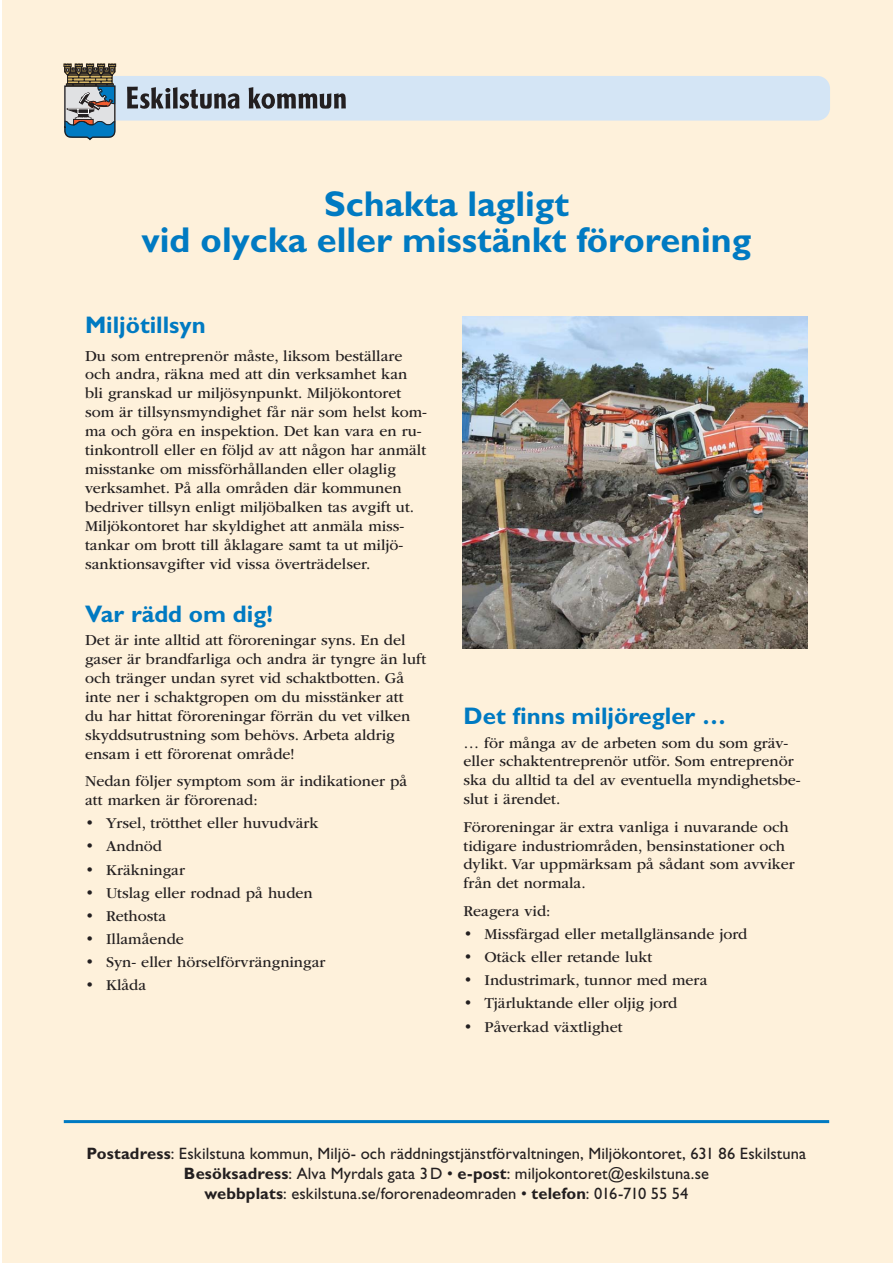
<style>
.page{position:relative;width:893px;height:1263px;background:#fff}
.page>*{position:absolute;margin:0;border:0;box-sizing:border-box;transform-origin:0 0}
.rubrik{font:700 36px/36px "Gill Sans Std";color:#007ac2;text-align:center}
.mellanrubrik{font:700 24px "Gill Sans Std";color:#007ac2}
.brödtext{font:700 24px "Gill Sans Std";color:#007ac2}
.t1{font:16.5px/19.8px "Gill Sans Std";letter-spacing:.005em;color:#231f20;text-align:center}
.brödtext-2{font:15.75px/18.9px "ITC Garamond Std";color:#231f20}
.s1{font-weight:700}
</style>
<div class="page">
<div style="left:2px;top:1px;width:891px;height:1262px;background:#fef1db"></div>
<hr style="left:64px;top:1120px;width:765px;height:3px;background:#007ac2">
<svg style="left:64px;top:64px;width:766px;height:76px"></svg>
<img style="left:462px;top:317px;width:346px;height:331px">
<p class="rubrik" style="left:142px;top:186px;width:611px">Schakta lagligt<br>vid olycka eller misstänkt förorening</p>
<p class="brödtext" style="left:85px;top:311px;width:122px">Miljötillsyn</p>
<p class="brödtext-2" style="left:85px;top:346px;width:343px">Du som entreprenör måste, liksom beställare och andra, räkna med att din verksamhet kan bli granskad ur miljösynpunkt. Miljökontoret som är tillsynsmyndighet får när som helst kom&shy;ma och göra en inspektion. Det kan vara en ru&shy;tinkontroll eller en följd av att någon har anmält misstanke om missförhållanden eller olaglig verksamhet. På alla områden där kommunen bedriver tillsyn enligt miljöbalken tas avgift ut.<br>Miljökontoret har skyldighet att anmäla miss&shy;tankar om brott till åklagare samt ta ut miljö&shy;sanktionsavgifter vid vissa överträdelser.</p>
<p class="mellanrubrik" style="left:85px;top:600px;width:189px">Var rädd om dig!</p>
<p class="brödtext-2" style="left:85px;top:631px;width:343px">Det är inte alltid att föroreningar syns. En del gaser är brandfarliga och andra är tyngre än luft och tränger undan syret vid schaktbotten. Gå inte ner i schaktgropen om du misstänker att<br>du har hittat föroreningar förrän du vet vilken skyddsutrustning som behövs. Arbeta aldrig ensam i ett förorenat område!</p>
<p class="brödtext-2" style="left:85px;top:772px;width:324px">Nedan följer symptom som är indikationer på att marken är förorenad:</p>
<p class="brödtext-2" style="left:85px;top:814px;width:235px">• Yrsel, trötthet eller huvudvärk</p>
<p class="brödtext-2" style="left:85px;top:837px;width:79px">• Andnöd</p>
<p class="brödtext-2" style="left:85px;top:860px;width:101px">• Kräkningar</p>
<p class="brödtext-2" style="left:85px;top:883px;width:229px">• Utslag eller rodnad på huden</p>
<p class="brödtext-2" style="left:85px;top:907px;width:83px">• Rethosta</p>
<p class="brödtext-2" style="left:85px;top:930px;width:100px">• Illamående</p>
<p class="brödtext-2" style="left:85px;top:953px;width:242px">• Syn- eller hörselförvrängningar</p>
<p class="brödtext-2" style="left:85px;top:976px;width:63px">• Klåda</p>
<p class="mellanrubrik" style="left:463px;top:702px;width:264px">Det finns miljöregler …</p>
<p class="brödtext-2" style="left:463px;top:733px;width:339px">… för många av de arbeten som du som gräv&shy;eller schaktentreprenör utför. Som entreprenör ska du alltid ta del av eventuella myndighetsbe&shy;slut i ärendet.</p>
<p class="brödtext-2" style="left:463px;top:817px;width:333px">Föroreningar är extra vanliga i nuvarande och tidigare industriområden, bensinstationer och dylikt. Var uppmärksam på sådant som avviker från det normala.</p>
<p class="brödtext-2" style="left:463px;top:901px;width:89px">Reagera vid:</p>
<p class="brödtext-2" style="left:463px;top:925px;width:285px">• Missfärgad eller metallglänsande jord</p>
<p class="brödtext-2" style="left:463px;top:948px;width:190px">• Otäck eller retande lukt</p>
<p class="brödtext-2" style="left:463px;top:971px;width:245px">• Industrimark, tunnor med mera</p>
<p class="brödtext-2" style="left:463px;top:994px;width:215px">• Tjärluktande eller oljig jord</p>
<p class="brödtext-2" style="left:463px;top:1017px;width:161px">• Påverkad växtlighet</p>
<p class="t1" style="left:87px;top:1144px;width:721px"><span class="s1">Postadress</span>: Eskilstuna kommun, Miljö- och räddningstjänstförvaltningen, Miljökontoret, 631 86 Eskilstuna<br><span class="s1">Besöksadress</span>: Alva Myrdals gata 3D • <span class="s1">e-post</span>: miljokontoret@eskilstuna.se<br><span class="s1">webbplats</span>: eskilstuna.se/fororenadeomraden • <span class="s1">telefon</span>: 016-710 55 54</p>
</div>
